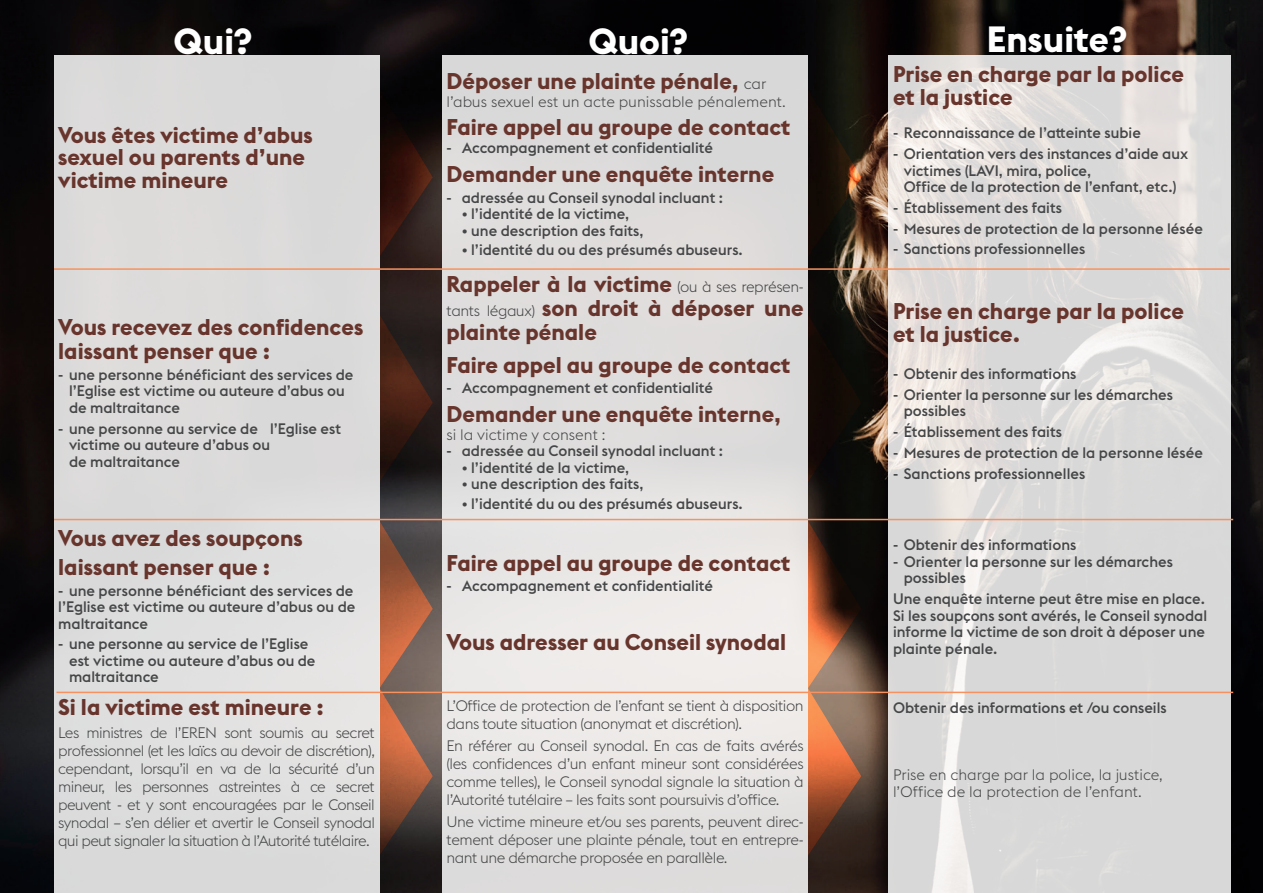
<style>
.page{position:relative;width:1263px;height:893px;background:#fff}
.page>*{position:absolute;margin:0;border:0;box-sizing:border-box;transform-origin:0 0}
.t1{font:700 36px "Euclid Flex";color:#fff}
.t2{font:700 22.5px/22.5px "Euclid Flex";color:#68352d}
.t3{font:500 15px/16.5px "Euclid Flex";color:#454647}
.t4{font:300 15px/18px "Euclid Flex";letter-spacing:-.03em;color:#454647;text-align:justify}
.t5{font:300 15px/16.5px "Euclid Flex";color:#454647}
.s1{font-weight:300;font-size:15px;color:#454647}
</style>
<div class="page">
<img style="left:0;top:0;width:1263px;height:893px">
<svg style="left:379px;top:315px;width:54px;height:167px;background:#37241e"></svg>
<svg style="left:379px;top:89px;width:54px;height:168px;background:#2d1a16"></svg>
<svg style="left:379px;top:521px;width:54px;height:334px;background:#895d4b"></svg>
<div style="left:808px;top:315px;width:53px;height:167px;background:#0f0a07"></div>
<svg style="left:808px;top:89px;width:53px;height:168px;background:#241b11"></svg>
<svg style="left:808px;top:521px;width:53px;height:334px;background:#7f4e36"></svg>
<div style="left:54px;top:55px;width:325px;height:838px;background:#dcdbdb"></div>
<div style="left:442px;top:55px;width:366px;height:838px;background:linear-gradient(to right,#e2e1e0,#e3e0df)"></div>
<svg style="left:889px;top:55px;width:342px;height:838px;background:#dddbda"></svg>
<hr style="left:54px;top:268px;width:1176px;height:2px;background:#f79260">
<hr style="left:54px;top:519px;width:1179px;height:1px;background:#f79260">
<hr style="left:56px;top:692px;width:1177px;height:1px;background:#f79260">
<h1 class="t1" style="left:174px;top:21px;width:80px">Qui?</h1>
<h1 class="t1" style="left:588px;top:21px;width:100px">Quoi?</h1>
<h1 class="t1" style="left:987px;top:19px;width:141px">Ensuite?</h1>
<h2 class="t2" style="left:58px;top:124px;width:256px">Vous êtes victime d’abus sexuel ou parents d’une victime mineure</h2>
<h2 class="t2" style="left:58px;top:315px;width:307px;line-height:24px">Vous recevez des confidences laissant penser que :</h2>
<p class="t3" style="left:69px;top:366px;width:286px;text-indent:-11px">- une personne bénéficiant des services de l’Eglise est victime ou auteure d’abus ou de maltraitance</p>
<p class="t3" style="left:69px;top:420px;width:274px;text-indent:-11px">- une personne au service de l’Eglise est victime ou auteure d’abus ou<br>de maltraitance</p>
<h2 class="t2" style="left:58px;top:524px;width:246px;line-height:28.8px">Vous avez des soupçons laissant penser que :</h2>
<p class="t3" style="left:58px;top:582px;width:299px">- une personne bénéficiant des services de l’Eglise est victime ou auteure d’abus ou de maltraitance</p>
<p class="t3" style="left:69px;top:636px;width:248px;text-indent:-11px">- une personne au service de l’Eglise est victime ou auteure d’abus ou de maltraitance</p>
<h2 class="t2" style="left:58px;top:696px;width:267px">Si la victime est mineure :</h2>
<p class="t4" style="left:58px;top:723px;width:318px">Les ministres de l’EREN sont soumis au secret professionnel (et les laïcs au devoir de discrétion), cependant, lorsqu’il en va de la sécurité d’un mineur, les personnes astreintes à ce secret peuvent - et y sont encouragées par le Conseil synodal – s’en délier et avertir le Conseil synodal qui peut signaler la situation à l’Autorité tutélaire.</p>
<h2 class="t2" style="left:446px;top:70px;width:322px">Déposer une plainte pénale, <span class="s1">car</span></h2>
<p class="t5" style="left:446px;top:93px;width:341px">l’abus sexuel est un acte punissable pénalement.</p>
<h2 class="t2" style="left:446px;top:116px;width:345px">Faire appel au groupe de contact</h2>
<p class="t3" style="left:446px;top:140px;width:268px">- Accompagnement et confidentialité</p>
<h2 class="t2" style="left:446px;top:163px;width:329px">Demander une enquête interne</h2>
<p class="t3" style="left:446px;top:189px;width:278px">- adressée au Conseil synodal incluant :</p>
<p class="t3" style="left:462px;top:206px;width:169px">• l’identité de la victime,</p>
<p class="t3" style="left:462px;top:222px;width:183px">• une description des faits,</p>
<p class="t3" style="left:462px;top:242px;width:283px">• l’identité du ou des présumés abuseurs.</p>
<h2 class="t2" style="left:446px;top:272px;width:359px;line-height:24px;text-align:justify">Rappeler à la victime <span class="s1">(ou à ses représen&shy;tants légaux)</span> son droit à déposer une plainte pénale</h2>
<h2 class="t2" style="left:446px;top:354px;width:345px">Faire appel au groupe de contact</h2>
<p class="t3" style="left:446px;top:379px;width:268px">- Accompagnement et confidentialité</p>
<h2 class="t2" style="left:446px;top:402px;width:336px">Demander une enquête interne,</h2>
<p class="t5" style="left:446px;top:426px;width:160px">si la victime y consent :</p>
<p class="t3" style="left:446px;top:443px;width:278px">- adressée au Conseil synodal incluant :</p>
<p class="t3" style="left:462px;top:459px;width:169px">• l’identité de la victime,</p>
<p class="t3" style="left:462px;top:476px;width:183px">• une description des faits,</p>
<p class="t3" style="left:462px;top:495px;width:283px">• l’identité du ou des présumés abuseurs.</p>
<h2 class="t2" style="left:446px;top:552px;width:345px">Faire appel au groupe de contact</h2>
<p class="t3" style="left:446px;top:577px;width:268px">- Accompagnement et confidentialité</p>
<h2 class="t2" style="left:446px;top:631px;width:341px">Vous adresser au Conseil synodal</h2>
<p class="t4" style="left:446px;top:697px;width:359px">L’Office de protection de l’enfant se tient à disposition dans toute situation (anonymat et discrétion).</p>
<p class="t4" style="left:446px;top:737px;width:359px">En référer au Conseil synodal. En cas de faits avérés (les confidences d’un enfant mineur sont considérées comme telles), le Conseil synodal signale la situation à l’Autorité tutélaire – les faits sont poursuivis d’office.</p>
<p class="t4" style="left:446px;top:813px;width:359px">Une victime mineure et/ou ses parents, peuvent direc&shy;tement déposer une plainte pénale, tout en entrepre&shy;nant une démarche proposée en parallèle.</p>
<h2 class="t2" style="left:893px;top:63px;width:292px">Prise en charge par la police et la justice</h2>
<p class="t3" style="left:893px;top:125px;width:249px">- Reconnaissance de l’atteinte subie</p>
<p class="t3" style="left:904px;top:146px;width:286px;text-indent:-11px">- Orientation vers des instances d’aide aux victimes (LAVI, mira, police,<br>Office de la protection de l’enfant, etc.)</p>
<p class="t3" style="left:893px;top:199px;width:171px">- Établissement des faits</p>
<p class="t3" style="left:893px;top:220px;width:311px">- Mesures de protection de la personne lésée</p>
<p class="t3" style="left:893px;top:241px;width:194px">- Sanctions professionnelles</p>
<h2 class="t2" style="left:893px;top:300px;width:292px">Prise en charge par la police et la justice.</h2>
<p class="t3" style="left:893px;top:366px;width:185px">- Obtenir des informations</p>
<p class="t3" style="left:904px;top:386px;width:271px;text-indent:-11px">- Orienter la personne sur les démarches possibles</p>
<p class="t3" style="left:893px;top:424px;width:171px">- Établissement des faits</p>
<p class="t3" style="left:893px;top:444px;width:311px">- Mesures de protection de la personne lésée</p>
<p class="t3" style="left:893px;top:465px;width:194px">- Sanctions professionnelles</p>
<p class="t3" style="left:893px;top:537px;width:185px">- Obtenir des informations</p>
<p class="t3" style="left:904px;top:553px;width:271px;text-indent:-11px">- Orienter la personne sur les démarches possibles</p>
<p class="t3" style="left:893px;top:591px;width:316px">Une enquête interne peut être mise en place.<br>Si les soupçons sont avérés, le Conseil synodal informe la victime de son droit à déposer une plainte pénale.</p>
<p class="t3" style="left:893px;top:699px;width:275px">Obtenir des informations et /ou conseils</p>
<p class="t5" style="left:893px;top:767px;width:271px">Prise en charge par la police, la justice, l’Office de la protection de l’enfant.</p>
</div>
